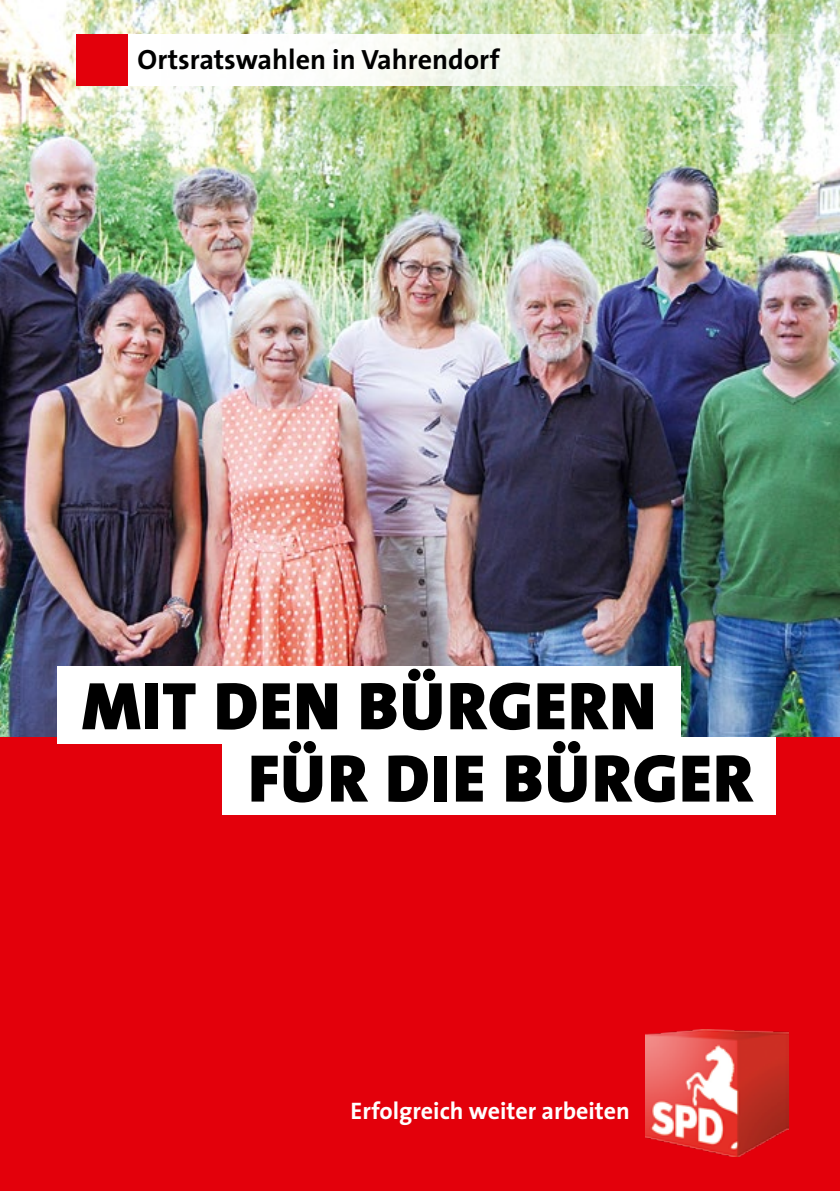
<style>
.page{position:relative;width:840px;height:1191px;background:#fff}
.page>*{position:absolute;margin:0;border:0;box-sizing:border-box;transform-origin:0 0}
.t1{font:68px/72.2px "The Sans Black Caps";letter-spacing:.02em;color:#000}
.t2{font:700 28px "The Sans";color:#000}
.t3{font:700 24px "The Sans";color:#fff}
</style>
<div class="page">
<img style="left:0;top:0;width:839px;height:738px">
<div style="left:0;top:738px;width:839px;height:453px;background:#e3000b"></div>
<div style="left:57px;top:666px;width:623px;height:78px;background:#fff"></div>
<div style="left:222px;top:737px;width:554px;height:78px;background:#fff"></div>
<svg style="left:128px;top:34px;width:711px;height:51px"></svg>
<div style="left:77px;top:34px;width:51px;height:51px;background:#e3000b"></div>
<img style="left:645px;top:1029px;width:143px;height:128px">
<p class="t2" style="left:137px;top:36px;width:363px">Ortsratswahlen in Vahrendorf</p>
<h1 class="t1" style="left:248px;top:669px;width:506px;text-indent:-166px">MIT DEN BÜRGERN<br>FÜR DIE BÜRGER</h1>
<p class="t3" style="left:350px;top:1090px;width:281px">Erfolgreich weiter arbeiten</p>
</div>
